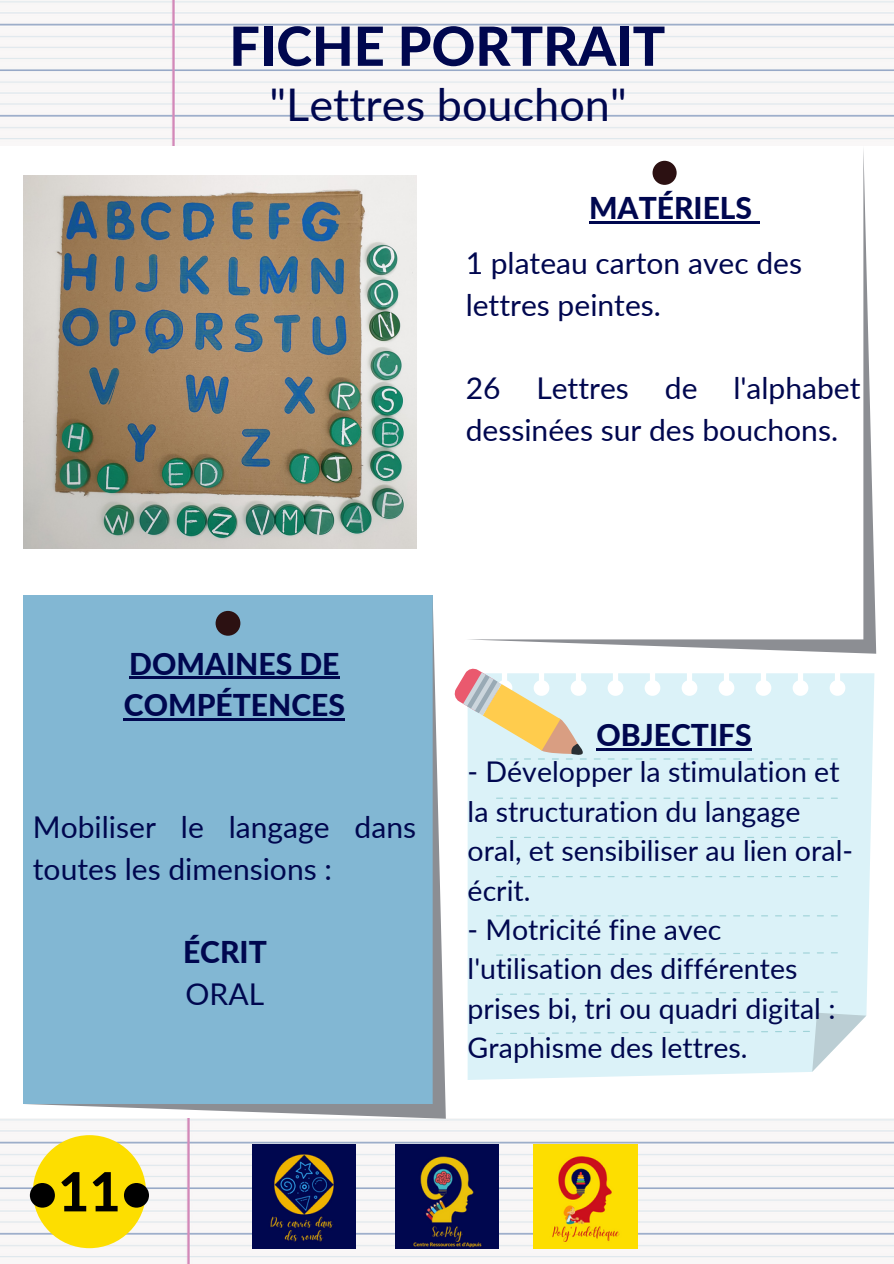
<style>
.page{position:relative;width:894px;height:1264px;background:#fff}
.page>*{position:absolute;margin:0;border:0;box-sizing:border-box;transform-origin:0 0}
.t1{font:800 54px "Lato";color:#00074f}
.t2{font:800 54px "Lato";color:#000}
.t3{font:45px "Lato";color:#00074f}
.t4{font:30px/41.7px "Lato";color:#00074f}
.t5{font:800 30px/41.7px "Lato";color:#00074f}
.t6{font:28.5px/39.5px "Lato";color:#00074f}
</style>
<div class="page">
<img style="left:0;top:1118px;width:893px;height:145px">
<div style="left:467px;top:673px;width:407px;height:406px;background:#dbf2f8"></div>
<svg style="left:496px;top:797px;width:341px;height:1px"></svg>
<svg style="left:496px;top:836px;width:341px;height:2px"></svg>
<svg style="left:496px;top:876px;width:341px;height:1px"></svg>
<svg style="left:496px;top:915px;width:341px;height:1px"></svg>
<svg style="left:496px;top:952px;width:341px;height:3px"></svg>
<svg style="left:496px;top:991px;width:341px;height:3px"></svg>
<svg style="left:496px;top:1012px;width:370px;height:59px;background:#daf0f5"></svg>
<img style="left:0;top:0;width:893px;height:145px">
<img style="left:395px;top:1144px;width:103px;height:104px">
<img style="left:252px;top:1144px;width:104px;height:104px">
<img style="left:533px;top:1144px;width:104px;height:104px">
<div style="left:33px;top:1135px;width:113px;height:113px;background:#fdde00;border-radius:50%"></div>
<svg style="left:454px;top:668px;width:383px;height:95px;background:#dee8e5"></svg>
<svg style="left:468px;top:149px;width:407px;height:504px"></svg>
<div style="left:23px;top:595px;width:422px;height:523px;background:#82b7d3"></div>
<img style="left:23px;top:176px;width:393px;height:372px">
<hr style="left:129px;top:676px;width:210px;height:3px;background:#00074f">
<hr style="left:124px;top:718px;width:221px;height:2px;background:#00074f">
<hr style="left:589px;top:222px;width:163px;height:2px;background:#00074f">
<svg style="left:752px;top:222px;width:7px;height:2px"></svg>
<h1 class="t1" style="left:229px;top:12px;width:437px">FICHE PORTRAIT</h1>
<h2 class="t3" style="left:269px;top:77px;width:358px">"Lettres bouchon"</h2>
<p class="t5" style="left:589px;top:187px;width:165px">MATÉRIELS</p>
<p class="t4" style="left:465px;top:241px;width:338px">1 plateau carton avec des lettres peintes.</p>
<p class="t4" style="left:465px;top:366px;width:396px">26 Lettres de l'alphabet dessinées sur des bouchons.</p>
<p class="t5" style="left:124px;top:642px;width:222px">DOMAINES DE<br>COMPÉTENCES</p>
<p class="t4" style="left:33px;top:805px;width:384px">Mobiliser le langage dans toutes les dimensions :</p>
<p class="t5" style="left:183px;top:930px;width:85px">ÉCRIT</p>
<p class="t4" style="left:185px;top:972px;width:80px">ORAL</p>
<h1 class="t2" style="left:27px;top:1157px;width:127px">•11•</h1>
<p class="t5" style="left:596px;top:713px;width:156px">OBJECTIFS</p>
<p class="t6" style="left:467px;top:751px;width:387px">- Développer la stimulation et la structuration du langage oral, et sensibiliser au lien oral&shy;écrit.</p>
<p class="t6" style="left:467px;top:909px;width:369px">- Motricité fine avec l'utilisation des différentes prises bi, tri ou quadri digital :<br>Graphisme des lettres.</p>
</div>
